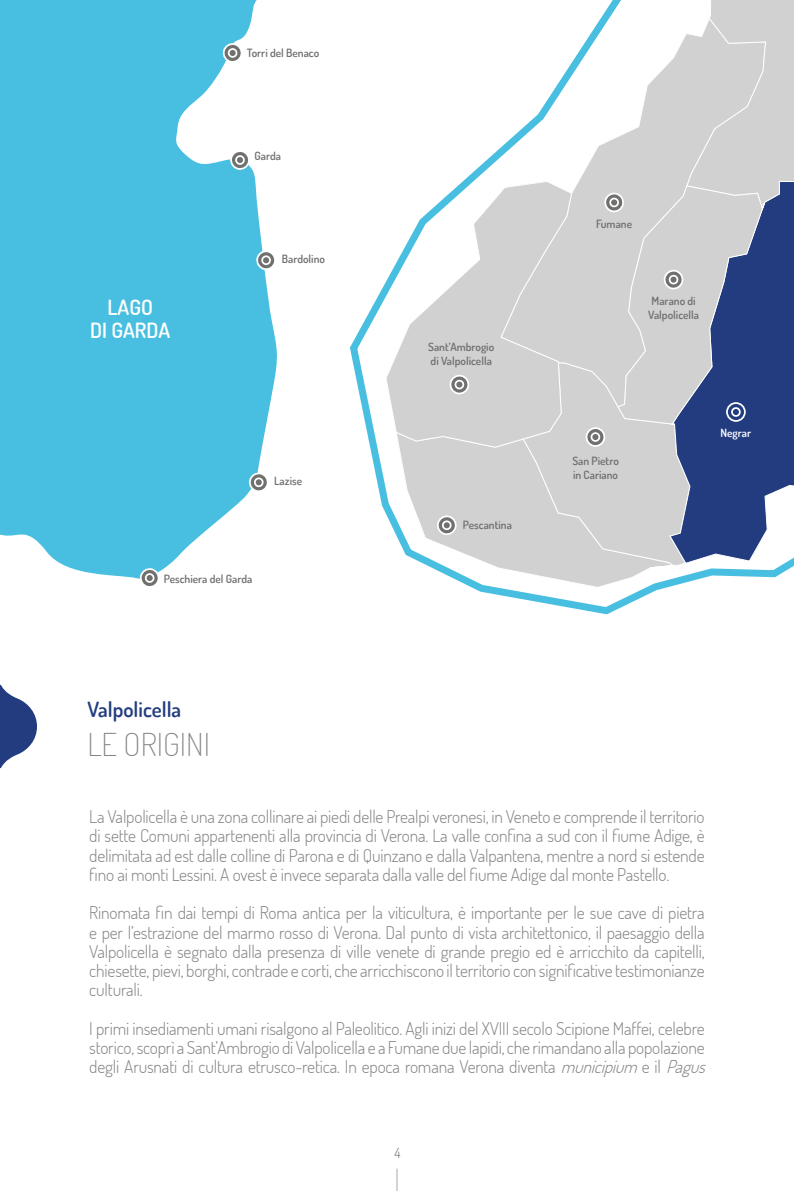
<style>
.page{position:relative;width:794px;height:1191px;background:#fff}
.page>*{position:absolute;margin:0;border:0;box-sizing:border-box;transform-origin:0 0}
.t1{font:200 31.5px "Dosis";color:#838386}
.t2{font:600 21px "Dosis";color:#223c7f}
.t3{font:600 21px/22.8px "Dosis";color:#fff;text-align:center}
.t4{font:300 17.5px/19.2px "Dosis";letter-spacing:-.01em;color:#838386;text-align:justify}
.t5{font:300 14px "Dosis";color:#70706f}
.t6{font:600 11.38px/14px "Dosis";color:#70706f}
.t7{font:600 11.38px "Dosis";color:#fff}
.s1{font-style:italic}
</style>
<div class="page">
<svg style="left:396px;top:1168px;width:1px;height:23px"></svg>
<svg style="left:0;top:685px;width:37px;height:83px"></svg>
<svg style="left:0;top:0;width:277px;height:579px;background:#62c8e4"></svg>
<svg style="left:350px;top:283px;width:315px;height:332px"></svg>
<svg style="left:385px;top:148px;width:404px;height:440px"></svg>
<svg style="left:393px;top:448px;width:283px;height:140px"></svg>
<svg style="left:500px;top:128px;width:22px;height:52px"></svg>
<svg style="left:385px;top:180px;width:137px;height:268px"></svg>
<svg style="left:223px;top:43px;width:20px;height:20px"></svg>
<div style="left:227px;top:48px;width:11px;height:10px;background:#70706f;border:2px solid #fff;border-radius:3px"></div>
<svg style="left:437px;top:515px;width:20px;height:20px"></svg>
<div style="left:441px;top:520px;width:11px;height:10px;background:#70706f;border:2px solid #fff;border-radius:3px"></div>
<svg style="left:522px;top:0;width:272px;height:569px"></svg>
<div style="left:609px;top:197px;width:10px;height:11px;background:#70706f;border:2px solid #fff;border-radius:3px"></div>
<svg style="left:230px;top:150px;width:21px;height:20px"></svg>
<div style="left:235px;top:155px;width:10px;height:10px;background:#70706f;border:2px solid #fff;border-radius:3px"></div>
<svg style="left:256px;top:250px;width:21px;height:20px"></svg>
<div style="left:261px;top:255px;width:10px;height:10px;background:#70706f;border:2px solid #fff;border-radius:3px"></div>
<svg style="left:249px;top:472px;width:21px;height:20px"></svg>
<div style="left:254px;top:477px;width:10px;height:10px;background:#70706f;border:2px solid #fff;border-radius:3px"></div>
<svg style="left:140px;top:568px;width:20px;height:19px"></svg>
<div style="left:144px;top:573px;width:11px;height:10px;background:#70706f;border:2px solid #fff;border-radius:3px"></div>
<svg style="left:726px;top:402px;width:19px;height:20px"></svg>
<div style="left:731px;top:407px;width:9px;height:10px;background:#223c7f;border:2px solid #fff;border-radius:50%"></div>
<svg style="left:449px;top:375px;width:21px;height:19px"></svg>
<div style="left:454px;top:379px;width:10px;height:11px;background:#70706f;border:2px solid #fff;border-radius:3px"></div>
<p class="t6" style="left:247px;top:46px;width:74px">Torri del Benaco</p>
<p class="t6" style="left:254px;top:149px;width:28px">Garda</p>
<p class="t3" style="left:90px;top:296px;width:82px">LAGO<br>DI GARDA</p>
<p class="t6" style="left:282px;top:251px;width:45px">Bardolino</p>
<p class="t6" style="left:274px;top:474px;width:29px">Lazise</p>
<p class="t6" style="left:164px;top:572px;width:90px">Peschiera del Garda</p>
<p class="t6" style="left:428px;top:339px;width:68px">Sant’Ambrogio di Valpolicella</p>
<p class="t6" style="left:463px;top:517px;width:51px">Pescantina</p>
<p class="t6" style="left:596px;top:217px;width:37px">Fumane</p>
<p class="t6" style="left:648px;top:293px;width:52px">Marano di<br>Valpolicella</p>
<p class="t6" style="left:572px;top:453px;width:48px">San Pietro in Cariano</p>
<p class="t7" style="left:720px;top:425px;width:32px">Negrar</p>
<p class="t2" style="left:87px;top:696px;width:95px">Valpolicella</p>
<h1 class="t1" style="left:87px;top:723px;width:124px">LE ORIGINI</h1>
<p class="t4" style="left:89px;top:806px;width:617px">La Valpolicella è una zona collinare ai piedi delle Prealpi veronesi, in Veneto e comprende il territorio di sette Comuni appartenenti alla provincia di Verona. La valle confina a sud con il fiume Adige, è delimitata ad est dalle colline di Parona e di Quinzano e dalla Valpantena, mentre a nord si estende fino ai monti Lessini. A ovest è invece separata dalla valle del fiume Adige dal monte Pastello.</p>
<p class="t4" style="left:89px;top:902px;width:617px">Rinomata fin dai tempi di Roma antica per la viticultura, è importante per le sue cave di pietra e per l’estrazione del marmo rosso di Verona. Dal punto di vista architettonico, il paesaggio della Valpolicella è segnato dalla presenza di ville venete di grande pregio ed è arricchito da capitelli, chiesette, pievi, borghi, contrade e corti, che arricchiscono il territorio con significative testimonianze culturali.</p>
<p class="t4" style="left:89px;top:1018px;width:623px;text-align:left">I primi insediamenti umani risalgono al Paleolitico. Agli inizi del XVIII secolo Scipione Maffei, celebre storico, scoprì a Sant’Ambrogio di Valpolicella e a Fumane due lapidi, che rimandano alla popolazione degli Arusnati di cultura etrusco-retica. In epoca romana Verona diventa <span class="s1">municipium</span> e il <span class="s1">Pagus</span></p>
<p class="t5" style="left:394px;top:1143px;width:8px">4</p>
</div>
